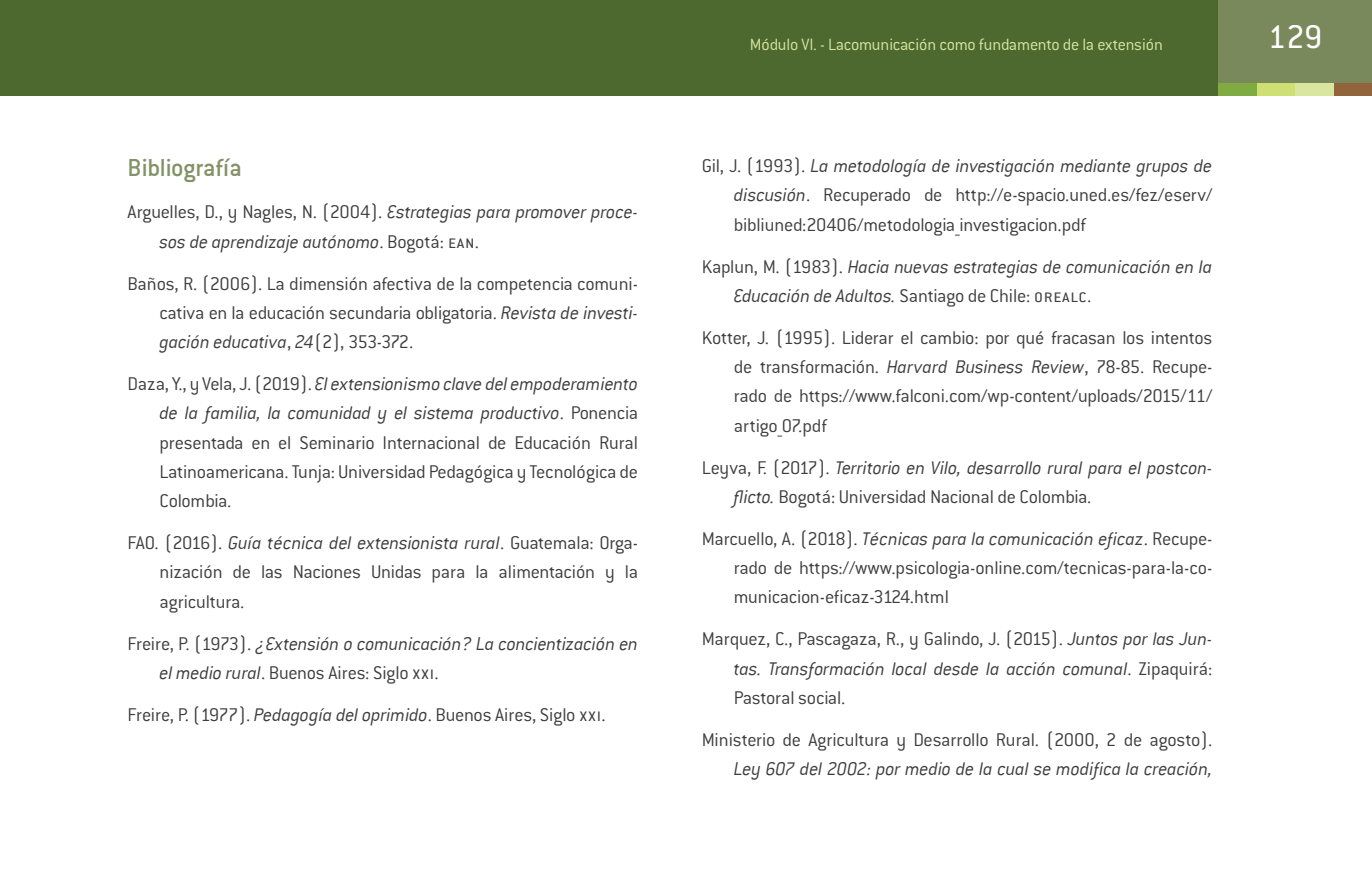
<style>
.page{position:relative;width:1372px;height:893px;background:#fff}
.page>*{position:absolute;margin:0;border:0;box-sizing:border-box;transform-origin:0 0}
.t1{font:36px "Conduit ITC Std";color:#fff}
.t2{font:500 27px "Conduit ITC Std";color:#849268}
.t3{font:300 20.25px/29.2px "Conduit ITC Std";letter-spacing:-.015em;color:#3e3e3f}
.t4{font:italic 300 20.25px/42.1px "Conduit ITC";letter-spacing:-.015em;color:#3e3e3f}
.t5{font:300 18px "Conduit ITC Std";letter-spacing:-.015em;color:#d8e6a0}
.s1{font-family:"Conduit ITC";font-style:italic}
.s2{font-family:"Conduit ITC Std";font-style:normal}
</style>
<div class="page">
<div style="left:1px;top:0;width:1370px;height:96px;background:#4d6930"></div>
<div style="left:1218px;top:0;width:153px;height:96px;background:#79895b"></div>
<div style="left:1333px;top:83px;width:38px;height:13px;background:#92643b"></div>
<div style="left:1256px;top:83px;width:39px;height:13px;background:#cedf74"></div>
<div style="left:1295px;top:83px;width:38px;height:13px;background:#d8e6a0"></div>
<div style="left:1218px;top:83px;width:38px;height:13px;background:#80aa42"></div>
<h2 class="t2" style="left:128px;top:152px;width:116px">Bibliografía</h2>
<p class="t3" style="left:128px;top:197px;width:512px">Arguelles, D., y Nagles, N. (2004). <span class="s1">Estrategias para promover proce-</span></p>
<p class="t4" style="left:159px;top:220px;width:321px">sos de aprendizaje autónomo<span class="s2">. Bogotá: ean.</span></p>
<p class="t3" style="left:128px;top:268px;width:512px;text-align:right">Baños, R. (2006). La dimensión afectiva de la competencia comuni&shy;cativa en la educación secundaria obligatoria. <span class="s1">Revista de investi-</span></p>
<p class="t4" style="left:128px;top:321px;width:512px;text-indent:32px">gación educativa<span class="s2">,</span> 24<span class="s2">(2), 353-372.<br>Daza, Y., y Vela, J. (2019).</span> El extensionismo clave del empoderamiento</p>
<p class="t4" style="left:159px;top:392px;width:480px">de la familia, la comunidad y el sistema productivo<span class="s2">. Ponencia</span></p>
<p class="t3" style="left:159px;top:427px;width:480px;text-align:justify">presentada en el Seminario Internacional de Educación Rural Latinoamericana. Tunja: Universidad Pedagógica y Tecnológica de Colombia.</p>
<p class="t4" style="left:128px;top:522px;width:512px"><span class="s2">FAO. (2016).</span> Guía técnica del extensionista rural<span class="s2">. Guatemala: Orga-</span></p>
<p class="t3" style="left:159px;top:557px;width:480px">nización de las Naciones Unidas para la alimentación y la agricultura.</p>
<p class="t4" style="left:128px;top:622px;width:512px"><span class="s2">Freire, P. (1973).</span> ¿Extensión o comunicación? La concientización en</p>
<p class="t3" style="left:128px;top:651px;width:479px;line-height:42.1px;text-indent:32px"><span class="s1">el medio rural</span>. Buenos Aires: Siglo xxi.<br>Freire, P. (1977). <span class="s1">Pedagogía del oprimido</span>. Buenos Aires, Siglo xxi.</p>
<p class="t5" style="left:749px;top:33px;width:415px">Módulo VI. - Lacomunicación como fundamento de la extensión</p>
<p class="t4" style="left:702px;top:145px;width:512px"><span class="s2">Gil, J. (1993).</span> La metodología de investigación mediante grupos de</p>
<p class="t3" style="left:733px;top:180px;width:480px"><span class="s1">discusión</span>. Recuperado de http://e-spacio.uned.es/fez/eserv/ bibliuned:20406/metodologia_investigacion.pdf</p>
<p class="t4" style="left:702px;top:245px;width:512px"><span class="s2">Kaplun, M. (1983).</span> Hacia nuevas estrategias de comunicación en la</p>
<p class="t3" style="left:702px;top:274px;width:512px;line-height:42.1px;text-indent:32px"><span class="s1">Educación de Adultos.</span> Santiago de Chile: orealc.<br>Kotter, J. (1995). Liderar el cambio: por qué fracasan los intentos</p>
<p class="t3" style="left:733px;top:351px;width:480px;text-align:justify">de transformación. <span class="s1">Harvard Business Review</span>, 78-85. Recupe&shy;rado de https://www.falconi.com/wp-content/uploads/2015/11/ artigo_07.pdf</p>
<p class="t4" style="left:702px;top:446px;width:512px"><span class="s2">Leyva, F. (2017).</span> Territorio en Vilo, desarrollo rural para el postcon-</p>
<p class="t3" style="left:733px;top:481px;width:359px"><span class="s1">flicto.</span> Bogotá: Universidad Nacional de Colombia.</p>
<p class="t4" style="left:702px;top:517px;width:512px"><span class="s2">Marcuello, A. (2018).</span> Técnicas para la comunicación eficaz<span class="s2">. Recupe-</span></p>
<p class="t3" style="left:733px;top:552px;width:480px">rado de https://www.psicologia-online.com/tecnicas-para-la-co&shy;municacion-eficaz-3124.html</p>
<p class="t3" style="left:702px;top:624px;width:512px">Marquez, C., Pascagaza, R., y Galindo, J. (2015). <span class="s1">Juntos por las Jun-</span></p>
<p class="t4" style="left:733px;top:647px;width:480px">tas. Transformación local desde la acción comunal<span class="s2">. Zipaquirá:</span></p>
<p class="t3" style="left:702px;top:676px;width:512px;line-height:42.1px;text-indent:32px">Pastoral social.<br>Ministerio de Agricultura y Desarrollo Rural. (2000, 2 de agosto).</p>
<p class="t4" style="left:733px;top:748px;width:480px">Ley 607 del 2002: por medio de la cual se modifica la creación,</p>
<h1 class="t1" style="left:1268px;top:15px;width:56px">129</h1>
</div>
